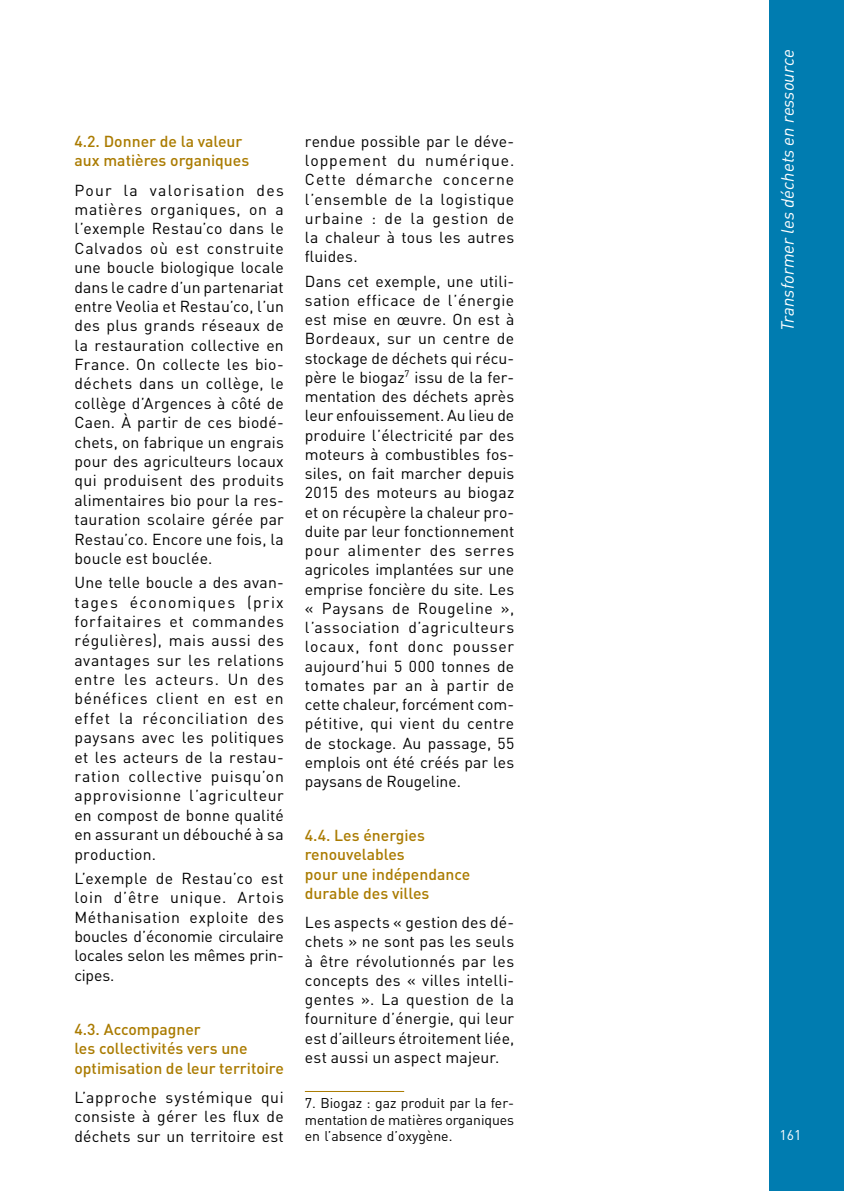
<style>
.page{position:relative;width:844px;height:1191px;background:#fff}
.page>*{position:absolute;margin:0;border:0;box-sizing:border-box;transform-origin:0 0}
.t1{font:italic 17.5px "DIN";color:#fff}
.t2{font:15.75px/19.4px "DIN";letter-spacing:.01em;color:#000;text-align:justify}
.t3{font:500 15.75px/19.2px "DIN";color:#aa7b00}
.t4{font:14px/16.6px "DIN";letter-spacing:-.005em;color:#000;text-align:justify}
.t5{font:14px "DIN";color:#fff}
</style>
<div class="page">
<div style="left:769px;top:0;width:74px;height:1191px;background:#007cb0"></div>
<hr style="left:305px;top:1091px;width:99px;height:1px;background:#aa7b00">
<p class="t3" style="left:74px;top:131px;width:176px">4.2. Donner de la valeur aux matières organiques</p>
<p class="t2" style="left:74px;top:180px;width:211px">Pour la valorisation des matières organiques, on a l’exemple Restau’co dans le Calvados où est construite une boucle biologique locale dans le cadre d’un partenariat entre Veolia et Restau’co, l’un des plus grands réseaux de la restauration collective en France. On collecte les bio&shy;déchets dans un collège, le collège d’Argences à côté de Caen. À partir de ces biodé&shy;chets, on fabrique un engrais pour des agriculteurs locaux qui produisent des produits alimentaires bio pour la res&shy;tauration scolaire gérée par Restau’co. Encore une fois, la boucle est bouclée.</p>
<p class="t2" style="left:74px;top:572px;width:211px">Une telle boucle a des avan&shy;tages économiques (prix forfaitaires et commandes régulières), mais aussi des avantages sur les relations entre les acteurs. Un des bénéfices client en est en effet la réconciliation des paysans avec les politiques et les acteurs de la restau&shy;ration collective puisqu’on approvisionne l’agriculteur en compost de bonne qualité en assurant un débouché à sa production.</p>
<p class="t2" style="left:74px;top:868px;width:211px">L’exemple de Restau’co est loin d’être unique. Artois Méthanisation exploite des boucles d’économie circulaire locales selon les mêmes prin&shy;cipes.</p>
<p class="t3" style="left:74px;top:1019px;width:211px">4.3. Accompagner<br>les collectivités vers une optimisation de leur territoire</p>
<p class="t2" style="left:74px;top:1087px;width:211px">L’approche systémique qui consiste à gérer les flux de déchets sur un territoire est</p>
<p class="t2" style="left:305px;top:131px;width:211px">rendue possible par le déve&shy;loppement du numérique.<br>Cette démarche concerne l’ensemble de la logistique urbaine : de la gestion de la chaleur à tous les autres fluides.</p>
<p class="t2" style="left:305px;top:271px;width:211px">Dans cet exemple, une utili&shy;sation efficace de l’énergie est mise en œuvre. On est à Bordeaux, sur un centre de stockage de déchets qui récu&shy;père le biogaz<sup>7</sup> issu de la fer&shy;mentation des déchets après leur enfouissement. Au lieu de produire l’électricité par des moteurs à combustibles fos&shy;siles, on fait marcher depuis 2015 des moteurs au biogaz et on récupère la chaleur pro&shy;duite par leur fonctionnement pour alimenter des serres agricoles implantées sur une emprise foncière du site. Les « Paysans de Rougeline », l’association d’agriculteurs locaux, font donc pousser aujourd’hui 5 000 tonnes de tomates par an à partir de cette chaleur, forcément com&shy;pétitive, qui vient du centre de stockage. Au passage, 55 emplois ont été créés par les paysans de Rougeline.</p>
<p class="t3" style="left:305px;top:825px;width:167px">4.4. Les énergies renouvelables<br>pour une indépendance durable des villes</p>
<p class="t2" style="left:305px;top:912px;width:211px">Les aspects « gestion des dé&shy;chets » ne sont pas les seuls à être révolutionnés par les concepts des « villes intelli&shy;gentes ». La question de la fourniture d’énergie, qui leur est d’ailleurs étroitement liée, est aussi un aspect majeur.</p>
<p class="t4" style="left:305px;top:1094px;width:211px">7. Biogaz : gaz produit par la fer&shy;mentation de matières organiques en l’absence d’oxygène.</p>
<p class="t1" style="left:776px;top:331px;width:283px;rotate:-90deg">Transformer les déchets en ressource</p>
<p class="t5" style="left:779px;top:1125px;width:23px">161</p>
</div>
